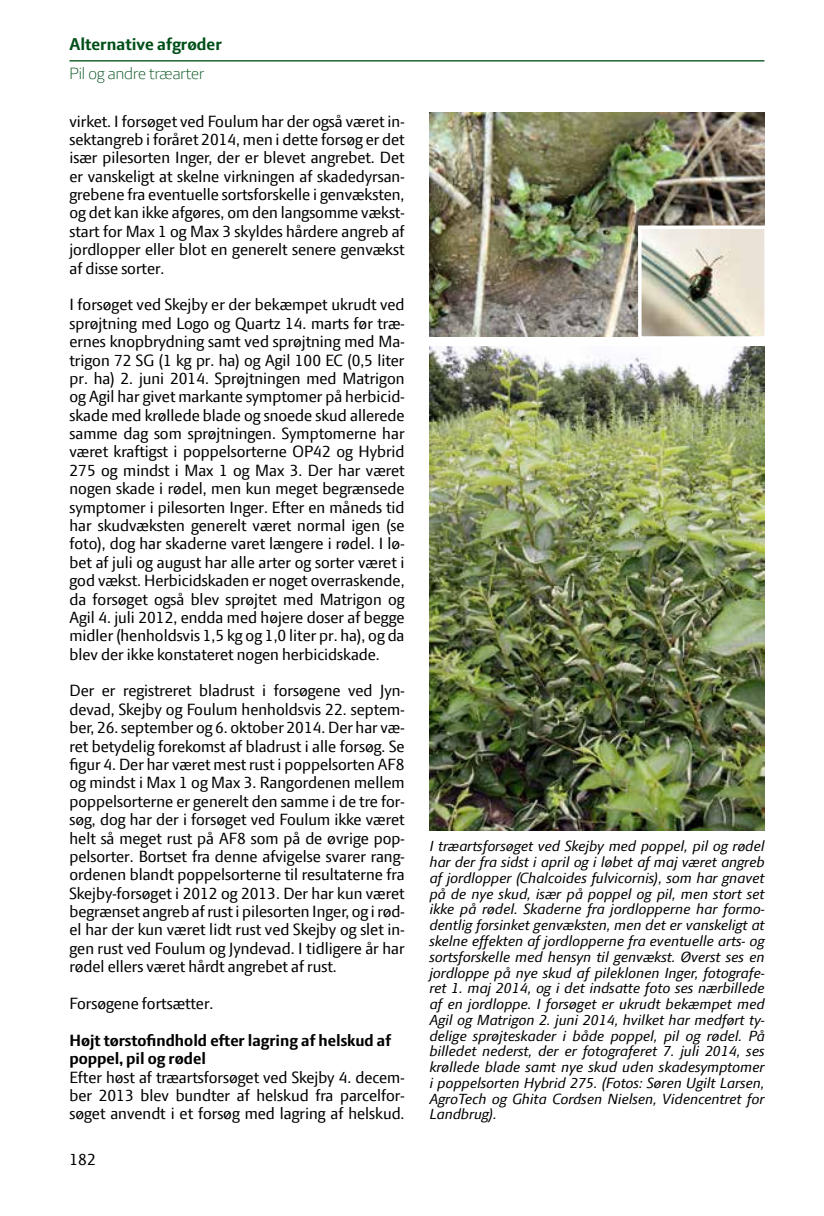
<style>
.page{position:relative;width:824px;height:1216px;background:#fff}
.page>*{position:absolute;margin:0;border:0;box-sizing:border-box;transform-origin:0 0}
.t1{font:700 18.38px "LF Press Sans";color:#005019}
.t2{font:17.5px/18.4px "LF Press Sans";color:#000;text-align:justify}
.t3{font:700 17.5px/18.4px "LF Press Sans";color:#000}
.t4{font:300 17.5px "LF Press Sans";color:#005019}
.t5{font:italic 15.75px/15.8px "LF Press Sans";letter-spacing:.005em;color:#000;text-align:justify}
</style>
<div class="page">
<hr style="left:69px;top:60px;width:695px;height:1px;background:#005019">
<img style="left:429px;top:113px;width:335px;height:223px">
<svg style="left:636px;top:224px;width:129px;height:113px;background:#cbc8ba"></svg>
<img style="left:429px;top:346px;width:335px;height:485px">
<p class="t1" style="left:69px;top:34px;width:154px">Alternative afgrøder</p>
<p class="t4" style="left:69px;top:63px;width:136px">Pil og andre træarter</p>
<p class="t2" style="left:69px;top:111px;width:336px">virket. I forsøget ved Foulum har der også været in&shy;sektangreb i foråret 2014, men i dette forsøg er det især pilesorten Inger, der er blevet angrebet. Det er vanskeligt at skelne virkningen af skadedyrsan&shy;grebene fra eventuelle sortsforskelle i genvæksten, og det kan ikke afgøres, om den langsomme vækst&shy;start for Max 1 og Max 3 skyldes hårdere angreb af jordlopper eller blot en generelt senere genvækst af disse sorter.</p>
<p class="t2" style="left:69px;top:295px;width:336px">I forsøget ved Skejby er der bekæmpet ukrudt ved sprøjtning med Logo og Quartz 14. marts før træ&shy;ernes knopbrydning samt ved sprøjtning med Ma&shy;trigon 72 SG (1 kg pr. ha) og Agil 100 EC (0,5 liter pr. ha) 2. juni 2014. Sprøjtningen med Matrigon og Agil har givet markante symptomer på herbicid&shy;skade med krøllede blade og snoede skud allerede samme dag som sprøjtningen. Symptomerne har været kraftigst i poppelsorterne OP42 og Hybrid 275 og mindst i Max 1 og Max 3. Der har været nogen skade i rødel, men kun meget begrænsede symptomer i pilesorten Inger. Efter en måneds tid har skudvæksten generelt været normal igen (se foto), dog har skaderne varet længere i rødel. I lø&shy;bet af juli og august har alle arter og sorter været i god vækst. Herbicidskaden er noget overraskende, da forsøget også blev sprøjtet med Matrigon og Agil 4. juli 2012, endda med højere doser af begge midler (henholdsvis 1,5 kg og 1,0 liter pr. ha), og da blev der ikke konstateret nogen herbicidskade.</p>
<p class="t2" style="left:69px;top:681px;width:336px">Der er registreret bladrust i forsøgene ved Jyn&shy;devad, Skejby og Foulum henholdsvis 22. septem&shy;ber, 26. september og 6. oktober 2014. Der har væ&shy;ret betydelig forekomst af bladrust i alle forsøg. Se figur 4. Der har været mest rust i poppelsorten AF8 og mindst i Max 1 og Max 3. Rangordenen mellem poppelsorterne er generelt den samme i de tre for&shy;søg, dog har der i forsøget ved Foulum ikke været helt så meget rust på AF8 som på de øvrige pop&shy;pelsorter. Bortset fra denne afvigelse svarer rang&shy;ordenen blandt poppelsorterne til resultaterne fra Skejby-forsøget i 2012 og 2013. Der har kun været begrænset angreb af rust i pilesorten Inger, og i rød&shy;el har der kun været lidt rust ved Skejby og slet in&shy;gen rust ved Foulum og Jyndevad. I tidligere år har rødel ellers været hårdt angrebet af rust.</p>
<p class="t2" style="left:69px;top:993px;width:145px">Forsøgene fortsætter.</p>
<p class="t3" style="left:69px;top:1030px;width:323px">Højt tørstofindhold efter lagring af helskud af poppel, pil og rødel</p>
<p class="t2" style="left:69px;top:1067px;width:336px">Efter høst af træartsforsøget ved Skejby 4. decem&shy;ber 2013 blev bundter af helskud fra parcelfor&shy;søget anvendt i et forsøg med lagring af helskud.</p>
<p class="t2" style="left:69px;top:1149px;width:28px">182</p>
<p class="t5" style="left:429px;top:838px;width:336px">I træartsforsøget ved Skejby med poppel, pil og rødel har der fra sidst i april og i løbet af maj været angreb af jordlopper (Chalcoides fulvicornis), som har gnavet på de nye skud, især på poppel og pil, men stort set ikke på rødel. Skaderne fra jordlopperne har formo&shy;dentlig forsinket genvæksten, men det er vanskeligt at skelne effekten af jordlopperne fra eventuelle arts- og sortsforskelle med hensyn til genvækst. Øverst ses en jordloppe på nye skud af pileklonen Inger, fotografe&shy;ret 1. maj 2014, og i det indsatte foto ses nærbillede af en jordloppe. I forsøget er ukrudt bekæmpet med Agil og Matrigon 2. juni 2014, hvilket har medført ty&shy;delige sprøjteskader i både poppel, pil og rødel. På billedet nederst, der er fotograferet 7. juli 2014, ses krøllede blade samt nye skud uden skadesymptomer i poppelsorten Hybrid 275. (Fotos: Søren Ugilt Larsen, AgroTech og Ghita Cordsen Nielsen, Videncentret for Landbrug).</p>
</div>
